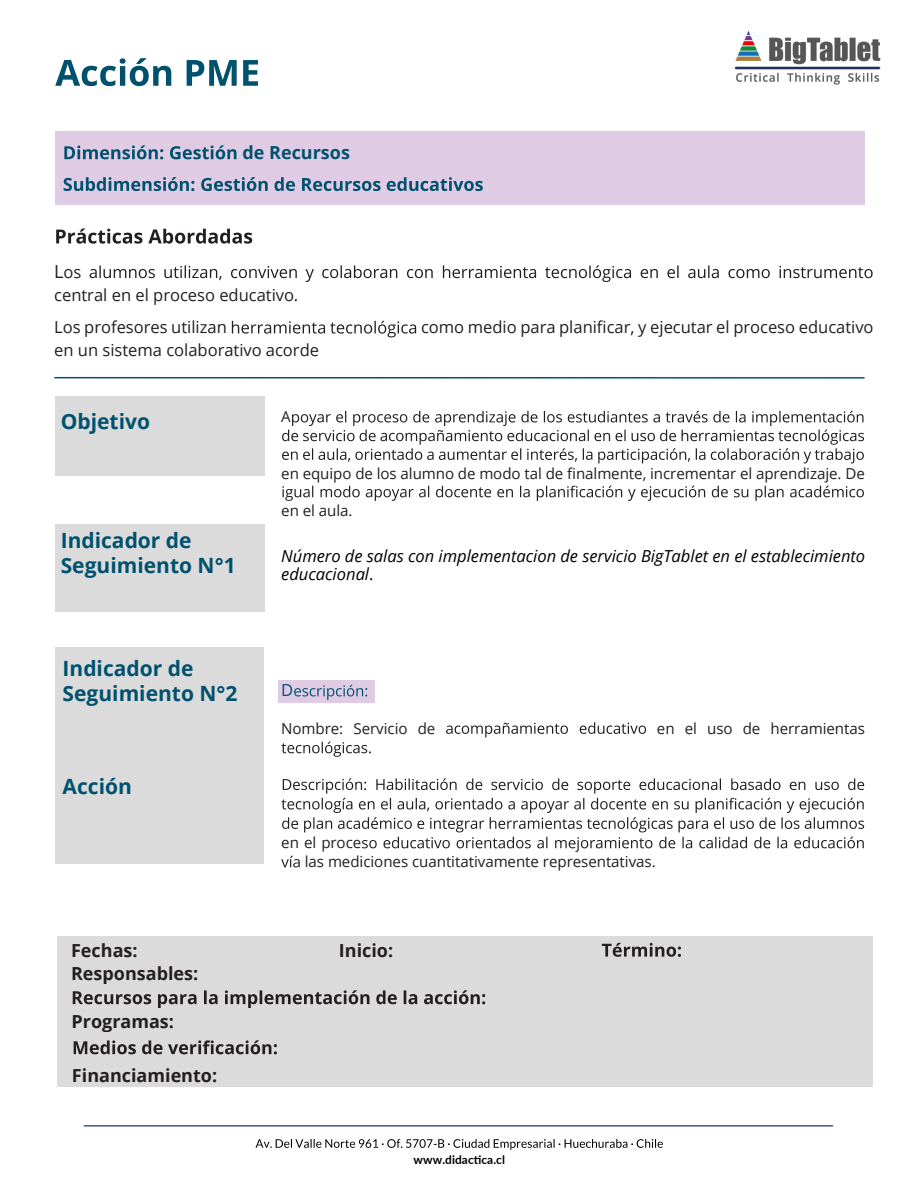
<style>
.page{position:relative;width:918px;height:1188px;background:#fff}
.page>*{position:absolute;margin:0;border:0;box-sizing:border-box;transform-origin:0 0}
.t1{font:700 21px/25.2px "Open Sans";color:#00516e}
.t2{font:700 18px "Open Sans";color:#231f20}
.t3{font:700 18px "Open Sans";color:#00516e}
.t4{font:16.5px/23.1px "Open Sans";color:#231f20}
.t5{font:italic 16.5px/17.7px "Open Sans";color:#000}
.t6{font:16.5px "Open Sans";color:#00516e}
.t7{font:15.15px/19px "Open Sans";letter-spacing:-.005em;color:#231f20}
.t8{font:700 11.85px "Lato";letter-spacing:.005em;color:#000}
.t9{font:11.85px "Lato";color:#000}
.s1{font-size:18px}
.s2{font-style:normal}
</style>
<div class="page">
<svg style="left:256px;top:1139px;width:407px;height:11px"></svg>
<hr style="left:84px;top:1125px;width:749px;height:1px;background:#002060">
<svg style="left:55px;top:58px;width:203px;height:28px"></svg>
<svg style="left:56px;top:229px;width:196px;height:15px"></svg>
<svg style="left:90px;top:265px;width:783px;height:17px"></svg>
<svg style="left:232px;top:321px;width:184px;height:16px"></svg>
<svg style="left:282px;top:411px;width:582px;height:52px"></svg>
<svg style="left:282px;top:486px;width:582px;height:15px"></svg>
<div style="left:278px;top:680px;width:97px;height:23px;background:#dfcce4"></div>
<svg style="left:294px;top:685px;width:73px;height:15px"></svg>
<svg style="left:446px;top:722px;width:200px;height:15px"></svg>
<svg style="left:281px;top:742px;width:90px;height:15px"></svg>
<svg style="left:281px;top:778px;width:583px;height:89px"></svg>
<div style="left:57px;top:936px;width:816px;height:25px;background:#dcdbdc"></div>
<svg style="left:602px;top:943px;width:79px;height:14px"></svg>
<div style="left:57px;top:961px;width:816px;height:23px;background:#dcdbdc"></div>
<div style="left:57px;top:984px;width:816px;height:24px;background:#dcdbdc"></div>
<svg style="left:73px;top:990px;width:412px;height:18px"></svg>
<div style="left:65px;top:1008px;width:800px;height:24px;background:#dcdbdc"></div>
<div style="left:65px;top:1032px;width:800px;height:28px;background:#dcdbdc"></div>
<svg style="left:74px;top:1040px;width:203px;height:14px"></svg>
<div style="left:65px;top:1060px;width:800px;height:27px;background:#dcdbdc"></div>
<div style="left:55px;top:647px;width:209px;height:216px;background:#dcdbdc"></div>
<div style="left:55px;top:524px;width:210px;height:88px;background:#dcdbdc"></div>
<div style="left:55px;top:396px;width:210px;height:80px;background:#dcdbdc"></div>
<div style="left:55px;top:131px;width:810px;height:74px;background:#dfcce4"></div>
<svg style="left:64px;top:145px;width:99px;height:14px"></svg>
<svg style="left:170px;top:145px;width:66px;height:14px"></svg>
<svg style="left:64px;top:177px;width:130px;height:14px"></svg>
<svg style="left:201px;top:177px;width:282px;height:14px"></svg>
<hr style="left:54px;top:377px;width:811px;height:2px;background:#00516e">
<img style="left:734px;top:31px;width:147px;height:54px">
<p class="t3" style="left:243px;top:140px;width:109px">de Recursos</p>
<p class="t4" style="left:54px;top:260px;width:246px"><span class="s1">L</span>os<br>central en el proceso educativo.</p>
<p class="t4" style="left:54px;top:315px;width:174px">Los profesores utilizan</p>
<p class="t4" style="left:421px;top:315px;width:454px">como medio para planificar, y ejecutar el proceso educativo</p>
<p class="t4" style="left:54px;top:338px;width:266px">en un sistema colaborativo acorde</p>
<h1 class="t1" style="left:61px;top:408px;width:91px">Objetivo</h1>
<h1 class="t1" style="left:61px;top:527px;width:176px">Indicador de<br>Seguimiento N°1</h1>
<h1 class="t1" style="left:63px;top:655px;width:176px">Indicador de<br>Seguimiento N°2</h1>
<h1 class="t1" style="left:63px;top:774px;width:71px">Acción</h1>
<p class="t7" style="left:281px;top:407px;width:11px">A</p>
<p class="t7" style="left:281px;top:463px;width:585px">en equipo de los alumno de modo tal de finalmente, incrementar el aprendizaje. De</p>
<p class="t7" style="left:281px;top:501px;width:73px">en el aula.</p>
<p class="t5" style="left:281px;top:547px;width:586px">Número de salas con implementacion de servicio BigTablet en el establecimiento educacional<span class="s2">.</span></p>
<p class="t6" style="left:281px;top:679px;width:14px">D</p>
<p class="t7" style="left:281px;top:718px;width:156px">Nombre: Servicio de</p>
<p class="t7" style="left:657px;top:718px;width:209px">en el uso de herramientas</p>
<p class="t7" style="left:305px;top:833px;width:352px;text-indent:-24px">en el proce<br>las mediciones cuantitativamente representativas.</p>
<p class="t2" style="left:71px;top:937px;width:68px">Fechas:</p>
<p class="t2" style="left:339px;top:937px;width:56px">Inicio:</p>
<p class="t2" style="left:71px;top:961px;width:129px">Responsables:</p>
<p class="t2" style="left:72px;top:1009px;width:104px">Programas:</p>
<p class="t2" style="left:72px;top:1063px;width:147px">Financiamiento:</p>
<p class="t9" style="left:433px;top:1135px;width:6px">-</p>
<p class="t8" style="left:414px;top:1151px;width:93px">www.didactica.cl</p>
</div>
